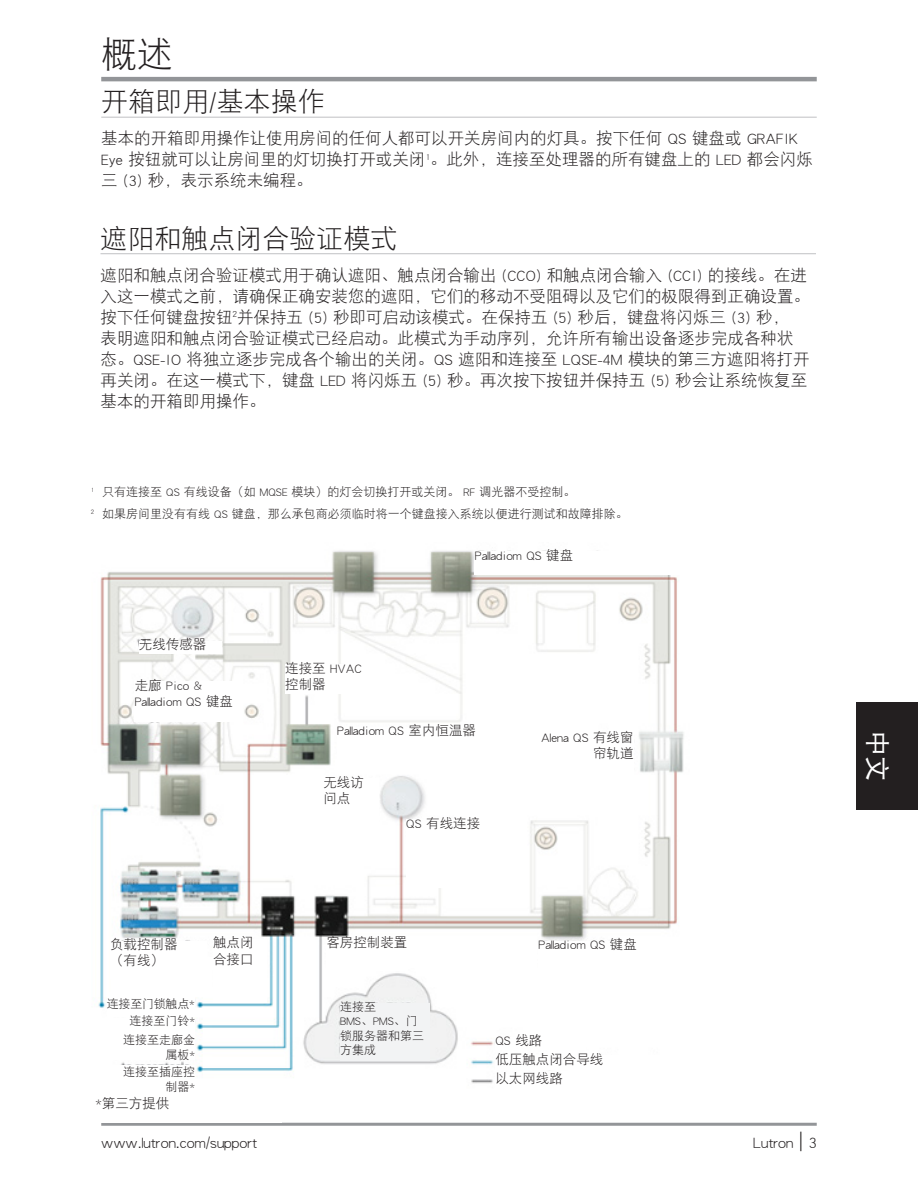
<style>
.page{position:relative;width:918px;height:1188px;background:#fff}
.page>*{position:absolute;margin:0;border:0;box-sizing:border-box;transform-origin:0 0}
.Section_Header_1{font:36px "DFP Hei W3";color:#231f20}
.Section_Header_2{font:27px "DFP Hei W3";color:#231f20}
.t1{font:25.05px "DFP Hei W5";color:#fff}
.Body_Text--plain{font:16.5px/21px "DFP Hei W3";color:#231f20}
.Section_Header_2B_fo{font:13.5px/16.2px "DFP Hei W3";color:#231f20}
.Body_Text--plain-2{font:12px "DFP Hei W3";color:#231f20}
.Section_Header_2B_fo-2{font:12px/14.4px "DFP Hei W3";color:#231f20;text-align:right}
.Section_Header_2B_fo-3{font:12px "DFP Hei W3";letter-spacing:-.02em;color:#231f20}
.s1{font-family:"Helvetica Neue LT Std";font-weight:300;font-size:19.5px}
</style>
<div class="page">
<hr style="left:101px;top:77px;width:716px;height:4px;background:#939598">
<hr style="left:101px;top:1123px;width:716px;height:3px;background:#939598">
<div style="left:856px;top:702px;width:62px;height:108px;background:#231f20"></div>
<hr style="left:101px;top:117px;width:716px;height:1px;background:#c7c8ca">
<hr style="left:100px;top:253px;width:716px;height:1px;background:#c7c8ca">
<img style="left:98px;top:550px;width:586px;height:533px">
<div style="left:475px;top:551px;width:251px;height:24px;background:#fff"></div>
<div style="left:539px;top:941px;width:112px;height:54px;background:#fff"></div>
<div style="left:135px;top:681px;width:101px;height:41px;background:#fff"></div>
<div style="left:337px;top:727px;width:148px;height:38px;background:#fff"></div>
<div style="left:537px;top:734px;width:97px;height:70px;background:#fff"></div>
<div style="left:285px;top:664px;width:81px;height:29px;background:#fff"></div>
<div style="left:139px;top:641px;width:83px;height:13px;background:#fff"></div>
<div style="left:323px;top:778px;width:56px;height:54px;background:#fff"></div>
<div style="left:406px;top:819px;width:90px;height:69px;background:#fff"></div>
<div style="left:326px;top:939px;width:82px;height:32px;background:#fff"></div>
<div style="left:213px;top:939px;width:53px;height:63px;background:#fff"></div>
<div style="left:340px;top:1003px;width:90px;height:57px;background:#f2f3f4"></div>
<div style="left:107px;top:992px;width:88px;height:24px;background:#fff"></div>
<div style="left:112px;top:1018px;width:83px;height:18px;background:#fff"></div>
<div style="left:101px;top:1036px;width:94px;height:23px;background:#fff"></div>
<div style="left:101px;top:1065px;width:94px;height:30px;background:#fff"></div>
<div style="left:495px;top:1037px;width:91px;height:13px;background:#fff"></div>
<div style="left:495px;top:1056px;width:203px;height:14px;background:#fff"></div>
<div style="left:495px;top:1074px;width:203px;height:15px;background:#fff"></div>
<div style="left:110px;top:941px;width:97px;height:37px;background:#fff"></div>
<p class="Section_Header_1" style="left:101px;top:36px;width:73px">概述</p>
<p class="Section_Header_2" style="left:101px;top:88px;width:225px">开箱即用/基本操作</p>
<p class="Body_Text--plain" style="left:101px;top:128px;width:713px">基本的开箱即用操作让使用房间的任何人都可以开关房间内的灯具。按下任何 QS 键盘或 GRAFIK<br>Eye 按钮就可以让房间里的灯切换打开或关闭<sup>1</sup>。此外，连接至处理器的所有键盘上的 LED 都会闪烁三 (3) 秒，表示系统未编程。</p>
<p class="Section_Header_2" style="left:100px;top:225px;width:298px">遮阳和触点闭合验证模式</p>
<p class="Body_Text--plain" style="left:100px;top:264px;width:711px">遮阳和触点闭合验证模式用于确认遮阳、触点闭合输出 (CCO) 和触点闭合输入 (CCI) 的接线。在进入这一模式之前，请确保正确安装您的遮阳，它们的移动不受阻碍以及它们的极限得到正确设置。按下任何键盘按钮<sup>2</sup>并保持五 (5) 秒即可启动该模式。在保持五 (5) 秒后，键盘将闪烁三 (3) 秒，<br>表明遮阳和触点闭合验证模式已经启动。此模式为手动序列，允许所有输出设备逐步完成各种状态。QSE-IO 将独立逐步完成各个输出的关闭。QS 遮阳和连接至 LQSE-4M 模块的第三方遮阳将打开再关闭。在这一模式下，键盘 LED 将闪烁五 (5) 秒。再次按下按钮并保持五 (5) 秒会让系统恢复至基本的开箱即用操作。</p>
<p class="Body_Text--plain-2" style="left:91px;top:486px;width:486px"><sup>1</sup> 只有连接至 QS 有线设备（如 MQSE 模块）的灯会切换打开或关闭。 RF 调光器不受控制。</p>
<p class="Body_Text--plain-2" style="left:91px;top:508px;width:539px"><sup>2</sup> 如果房间里没有有线 QS 键盘，那么承包商必须临时将一个键盘接入系统以便进行测试和故障排除。</p>
<p class="Section_Header_2B_fo" style="left:139px;top:636px;width:69px">无线传感器</p>
<p class="Section_Header_2B_fo" style="left:135px;top:677px;width:100px">走廊 Pico &amp;<br>Palladiom QS 键盘</p>
<p class="Section_Header_2B_fo" style="left:285px;top:660px;width:78px">连接至 HVAC控制器</p>
<p class="Section_Header_2B_fo" style="left:475px;top:547px;width:100px">Palladiom QS 键盘</p>
<p class="Section_Header_2B_fo" style="left:337px;top:722px;width:140px">Palladiom QS 室内恒温器</p>
<p class="Section_Header_2B_fo" style="left:323px;top:774px;width:42px">无线访问点</p>
<p class="Section_Header_2B_fo" style="left:406px;top:815px;width:75px">QS 有线连接</p>
<p class="Section_Header_2B_fo" style="left:541px;top:729px;width:94px;text-align:right">Alena QS 有线窗帘轨道</p>
<p class="Section_Header_2B_fo" style="left:110px;top:936px;width:69px">负载控制器（有线）</p>
<p class="Section_Header_2B_fo-3" style="left:107px;top:998px;width:89px">连接至门锁触点*</p>
<p class="Section_Header_2B_fo-2" style="left:130px;top:1014px;width:67px">连接至门铃*</p>
<p class="Section_Header_2B_fo-2" style="left:123px;top:1033px;width:74px">连接至走廊金属板*</p>
<p class="Section_Header_2B_fo-2" style="left:123px;top:1065px;width:74px">连接至插座控制器*</p>
<p class="Section_Header_2B_fo" style="left:96px;top:1095px;width:75px">*第三方提供</p>
<p class="Section_Header_2B_fo" style="left:213px;top:935px;width:42px">触点闭</p>
<p class="Section_Header_2B_fo" style="left:326px;top:935px;width:82px">客房控制装置</p>
<p class="Section_Header_2B_fo" style="left:213px;top:951px;width:42px">合接口</p>
<p class="Section_Header_2B_fo-2" style="left:340px;top:999px;width:85px;text-align:left">连接至<br>BMS、PMS、门锁服务器和第三方集成</p>
<p class="Section_Header_2B_fo" style="left:539px;top:936px;width:100px">Palladiom QS 键盘</p>
<p class="Section_Header_2B_fo" style="left:495px;top:1032px;width:48px">QS 线路</p>
<p class="Section_Header_2B_fo" style="left:495px;top:1051px;width:109px">低压触点闭合导线</p>
<p class="Section_Header_2B_fo" style="left:495px;top:1070px;width:69px">以太网线路</p>
<p class="Body_Text--plain" style="left:101px;top:1131px;width:158px">www.lutron.com/support</p>
<p class="Body_Text--plain" style="left:753px;top:1131px;width:65px">Lutron <span class="s1">|</span> 3</p>
<h3 class="t1" style="left:890px;top:731px;width:52px;rotate:90deg">中文</h3>
</div>
